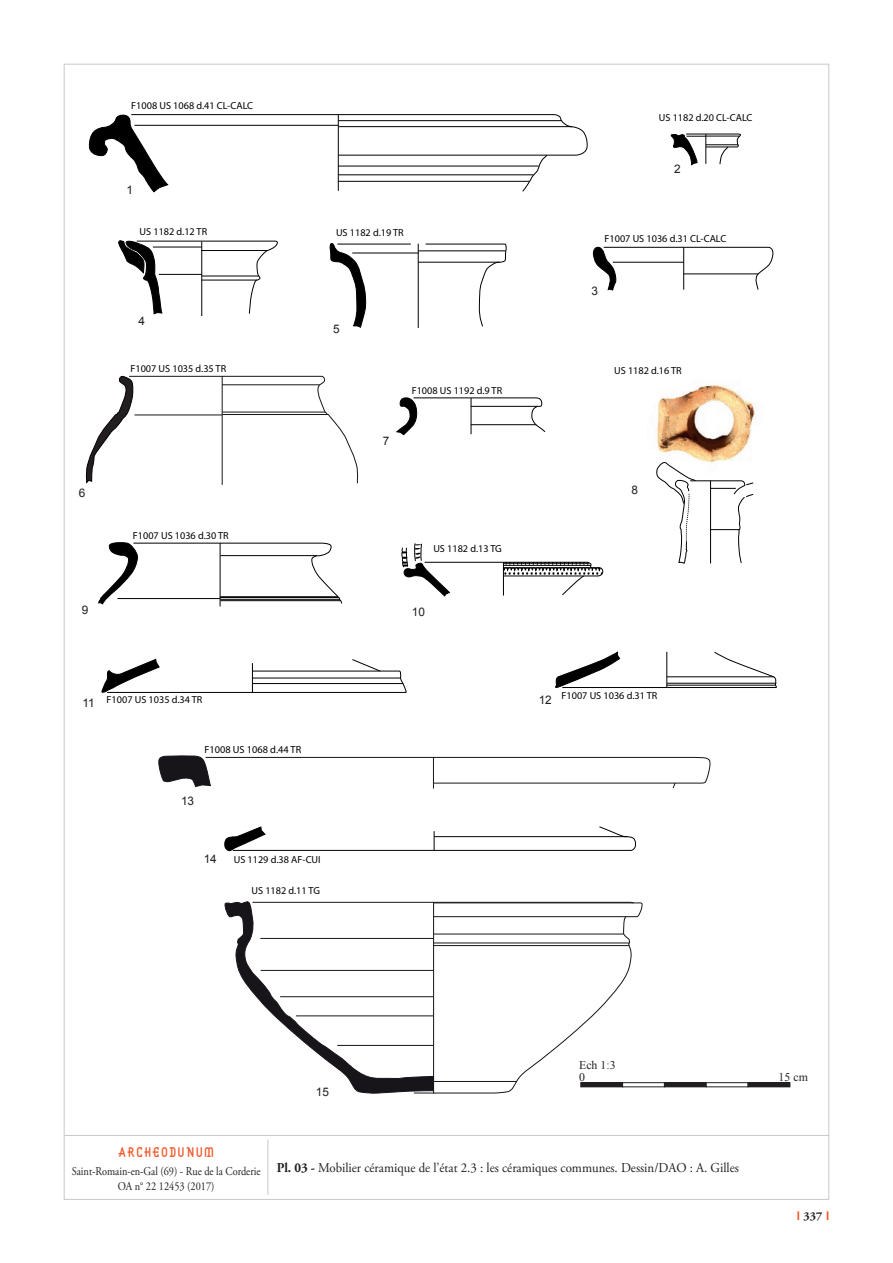
<style>
.page{position:relative;width:893px;height:1263px;background:#fff}
.page>*{position:absolute;margin:0;border:0;box-sizing:border-box;transform-origin:0 0}
.t1{font:21px "BD Viewmaster";color:#f15b2f;scale:.95 1}
.t2{font:13.5px "Adobe Garamond Pro";color:#231f20;scale:.95 1}
.t3{font:12px/15px "Adobe Garamond Pro";color:#231f20;text-align:center;scale:.86 1}
.t4{font:700 12px "Adobe Garamond Pro";color:#231f20}
.t5{font:11.85px "Arial";color:#231f20}
.t6{font:11.85px "Times New Roman";color:#231f20}
.t7{font:10.35px "Myriad Pro";color:#000001}
.t8{font:10.2px "Myriad Pro";color:#000001}
.s1{font-weight:700}
.s2{font-family:"Arial";color:#f15b2f}
</style>
<div class="page">
<div style="left:64px;top:64px;width:765px;height:1136px;background:#fff;border:1px solid #c7c8ca"></div>
<hr style="left:267px;top:1140px;width:1px;height:55px;background:#c7c8ca">
<hr style="left:64px;top:1135px;width:765px;height:1px;background:#c7c8ca">
<svg style="left:396px;top:397px;width:150px;height:38px"></svg>
<hr style="left:471px;top:424px;width:65px;height:1px;background:#000001">
<hr style="left:201px;top:241px;width:1px;height:75px;background:#000001">
<svg style="left:118px;top:240px;width:160px;height:74px"></svg>
<svg style="left:329px;top:243px;width:38px;height:85px"></svg>
<hr style="left:337px;top:244px;width:74px;height:1px;background:#000001">
<svg style="left:425px;top:244px;width:82px;height:83px"></svg>
<hr style="left:418px;top:244px;width:1px;height:84px;background:#000001">
<hr style="left:418px;top:262px;width:82px;height:1px;background:#000001">
<hr style="left:418px;top:251px;width:88px;height:1px;background:#000001">
<hr style="left:352px;top:253px;width:66px;height:1px;background:#000001">
<svg style="left:224px;top:901px;width:420px;height:193px"></svg>
<hr style="left:433px;top:902px;width:1px;height:191px;background:#18151a">
<hr style="left:433px;top:934px;width:191px;height:1px;background:#18151a">
<hr style="left:433px;top:943px;width:196px;height:1px;background:#18151a">
<hr style="left:433px;top:945px;width:196px;height:1px;background:#18151a">
<hr style="left:434px;top:1081px;width:83px;height:1px;background:#18151a">
<hr style="left:261px;top:970px;width:172px;height:1px;background:#18151a">
<hr style="left:280px;top:996px;width:153px;height:1px;background:#18151a">
<hr style="left:296px;top:1015px;width:137px;height:1px;background:#18151a">
<hr style="left:337px;top:1045px;width:97px;height:1px;background:#18151a">
<hr style="left:260px;top:938px;width:174px;height:1px;background:#18151a">
<svg style="left:401px;top:543px;width:202px;height:54px"></svg>
<img style="left:656px;top:385px;width:99px;height:76px">
<svg style="left:656px;top:461px;width:98px;height:103px"></svg>
<hr style="left:222px;top:376px;width:1px;height:109px;background:#18151a">
<svg style="left:86px;top:375px;width:272px;height:109px"></svg>
<hr style="left:134px;top:415px;width:88px;height:1px;background:#18151a">
<svg style="left:89px;top:114px;width:498px;height:79px"></svg>
<hr style="left:134px;top:125px;width:204px;height:1px;background:#000001">
<hr style="left:339px;top:126px;width:233px;height:1px;background:#000001">
<hr style="left:338px;top:120px;width:223px;height:1px;background:#000001">
<hr style="left:338px;top:166px;width:201px;height:1px;background:#000001">
<hr style="left:338px;top:175px;width:195px;height:1px;background:#000001">
<hr style="left:338px;top:181px;width:191px;height:1px;background:#000001">
<svg style="left:671px;top:133px;width:70px;height:33px"></svg>
<hr style="left:706px;top:145px;width:32px;height:1px;background:#000001">
<svg style="left:593px;top:247px;width:180px;height:44px"></svg>
<hr style="left:684px;top:274px;width:74px;height:1px;background:#000001">
<hr style="left:613px;top:262px;width:71px;height:1px;background:#000001">
<svg style="left:555px;top:651px;width:222px;height:37px"></svg>
<hr style="left:667px;top:685px;width:109px;height:1px;background:#000001">
<hr style="left:667px;top:683px;width:109px;height:1px;background:#000001">
<hr style="left:667px;top:676px;width:107px;height:1px;background:#000001">
<svg style="left:224px;top:826px;width:412px;height:25px"></svg>
<hr style="left:434px;top:836px;width:193px;height:1px;background:#000001">
<svg style="left:98px;top:542px;width:244px;height:62px"></svg>
<hr style="left:220px;top:543px;width:1px;height:63px;background:#000001">
<hr style="left:220px;top:555px;width:97px;height:1px;background:#000001">
<hr style="left:220px;top:600px;width:121px;height:1px;background:#000001">
<hr style="left:220px;top:599px;width:120px;height:1px;background:#000001">
<hr style="left:220px;top:597px;width:119px;height:1px;background:#000001">
<hr style="left:220px;top:596px;width:118px;height:1px;background:#000001">
<hr style="left:117px;top:598px;width:103px;height:1px;background:#000001">
<svg style="left:101px;top:659px;width:306px;height:34px"></svg>
<hr style="left:252px;top:678px;width:149px;height:1px;background:#000001">
<hr style="left:252px;top:683px;width:151px;height:1px;background:#000001">
<svg style="left:158px;top:755px;width:553px;height:33px"></svg>
<hr style="left:581px;top:1083px;width:42px;height:4px;background:#231f20">
<div style="left:581px;top:1082px;width:42px;height:5px;border:1px solid #231f20"></div>
<hr style="left:623px;top:1083px;width:41px;height:4px;background:#fff">
<div style="left:622px;top:1082px;width:43px;height:5px;border:1px solid #231f20"></div>
<hr style="left:664px;top:1083px;width:42px;height:4px;background:#231f20">
<div style="left:664px;top:1082px;width:42px;height:5px;border:1px solid #231f20"></div>
<div style="left:706px;top:1082px;width:42px;height:5px;border:1px solid #231f20"></div>
<hr style="left:748px;top:1083px;width:42px;height:4px;background:#231f20">
<div style="left:748px;top:1082px;width:42px;height:5px;border:1px solid #231f20"></div>
<p class="t8" style="left:131px;top:99px;width:123px">F1008 US 1068 d.41 CL-CALC</p>
<p class="t5" style="left:127px;top:182px;width:8px">1</p>
<p class="t8" style="left:140px;top:226px;width:69px">US 1182 d.12 TR</p>
<p class="t8" style="left:336px;top:227px;width:69px">US 1182 d.19 TR</p>
<p class="t5" style="left:138px;top:313px;width:8px">4</p>
<p class="t5" style="left:333px;top:321px;width:8px">5</p>
<p class="t8" style="left:659px;top:111px;width:95px">US 1182 d.20 CL-CALC</p>
<p class="t5" style="left:674px;top:161px;width:8px">2</p>
<p class="t8" style="left:605px;top:232px;width:123px">F1007 US 1036 d.31 CL-CALC</p>
<p class="t5" style="left:592px;top:283px;width:8px">3</p>
<p class="t8" style="left:130px;top:362px;width:97px">F1007 US 1035 d.35 TR</p>
<p class="t8" style="left:614px;top:364px;width:69px">US 1182 d.16 TR</p>
<p class="t5" style="left:79px;top:485px;width:8px">6</p>
<p class="t8" style="left:133px;top:529px;width:97px">F1007 US 1036 d.30 TR</p>
<p class="t5" style="left:383px;top:433px;width:8px">7</p>
<p class="t8" style="left:412px;top:384px;width:92px">F1008 US 1192 d.9 TR</p>
<p class="t8" style="left:433px;top:542px;width:70px">US 1182 d.13 TG</p>
<p class="t5" style="left:82px;top:602px;width:8px">9</p>
<p class="t5" style="left:412px;top:604px;width:15px">10</p>
<p class="t5" style="left:631px;top:483px;width:8px">8</p>
<p class="t8" style="left:107px;top:693px;width:97px">F1007 US 1035 d.34 TR</p>
<p class="t5" style="left:82px;top:695px;width:14px">11</p>
<p class="t5" style="left:539px;top:692px;width:15px">12</p>
<p class="t8" style="left:562px;top:689px;width:97px">F1007 US 1036 d.31 TR</p>
<p class="t7" style="left:205px;top:743px;width:98px">F1008 US 1068 d.44 TR</p>
<p class="t5" style="left:181px;top:793px;width:15px">13</p>
<p class="t5" style="left:204px;top:851px;width:15px">14</p>
<p class="t8" style="left:234px;top:853px;width:88px">US 1129 d.38 AF-CUI</p>
<p class="t8" style="left:252px;top:884px;width:70px">US 1182 d.11 TG</p>
<p class="t5" style="left:316px;top:1084px;width:15px">15</p>
<p class="t6" style="left:579px;top:1057px;width:38px">Ech 1:3</p>
<p class="t6" style="left:579px;top:1069px;width:7px">0</p>
<p class="t6" style="left:779px;top:1069px;width:31px">15 cm</p>
<h1 class="t1" style="left:118px;top:1143px;width:103px">ARCHEODUNUM</h1>
<p class="t3" style="left:72px;top:1164px;width:221px">Saint-Romain-en-Gal (69) - Rue de la Corderie<br>OA n° 22 12453 (2017)</p>
<h2 class="t2" style="left:277px;top:1160px;width:488px"><span class="s1">Pl. 03 -</span> Mobilier céramique de l’état 2.3 : les céramiques communes. Dessin/DAO : A. Gilles</h2>
<p class="t4" style="left:797px;top:1210px;width:34px"><span class="s2">I</span> 337 <span class="s2">I</span></p>
</div>
